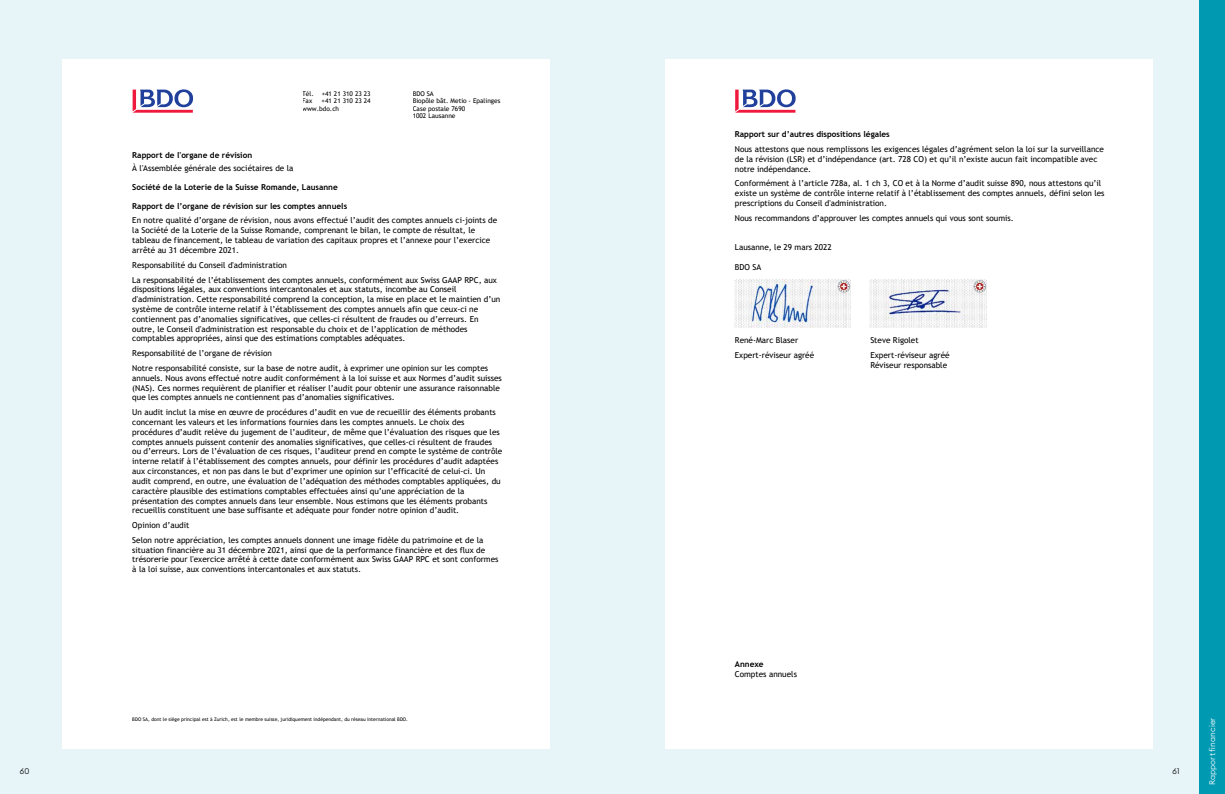
<style>
.page{position:relative;width:1225px;height:794px;background:#fff}
.page>*{position:absolute;margin:0;border:0;box-sizing:border-box;transform-origin:0 0}
.t1{font:8.2px/9.8px "Trebuchet MS";color:#000}
.t2{font:700 8.2px "Trebuchet MS";color:#000}
.t3{font:300 8px "Euclid Circular B";letter-spacing:.01em;color:#fff}
.t4{font:300 8px "Euclid Circular B";color:#000}
.t5{font:6.5px/7.6px "Trebuchet MS";color:#000}
.t6{font:4.9px "Trebuchet MS";letter-spacing:.005em;color:#000}
</style>
<div class="page">
<div style="left:1199px;top:0;width:26px;height:794px;background:#0099b2"></div>
<div style="left:0;top:0;width:1199px;height:794px;background:#e7f5f8"></div>
<div style="left:63px;top:60px;width:487px;height:688px;background:#fff"></div>
<svg style="left:133px;top:89px;width:60px;height:24px"></svg>
<div style="left:665px;top:60px;width:487px;height:688px;background:#fff"></div>
<svg style="left:735px;top:89px;width:61px;height:24px"></svg>
<img style="left:870px;top:280px;width:116px;height:48px">
<img style="left:734px;top:280px;width:116px;height:48px">
<p class="t5" style="left:302px;top:89px;width:70px">Tél. +41 21 310 23 23<br>Fax</p>
<p class="t5" style="left:302px;top:97px;width:70px;text-indent:19px">+41 21 310 23 24 www.bdo.ch</p>
<p class="t5" style="left:413px;top:89px;width:89px">BDO SA<br>Biopôle bât. Metio - Epalinges<br>Case postale 7690<br>1002 Lausanne</p>
<p class="t2" style="left:132px;top:150px;width:121px">Rapport de l'organe de révision</p>
<p class="t1" style="left:132px;top:163px;width:163px">À l'Assemblée générale des sociétaires de la</p>
<p class="t2" style="left:132px;top:182px;width:207px">Société de la Loterie de la Suisse Romande, Lausanne</p>
<p class="t2" style="left:132px;top:201px;width:216px">Rapport de l’organe de révision sur les comptes annuels</p>
<p class="t1" style="left:132px;top:215px;width:366px">En notre qualité d’organe de révision, nous avons effectué l’audit des comptes annuels ci-joints de la Société de la Loterie de la Suisse Romande, comprenant le bilan, le compte de résultat, le tableau de financement, le tableau de variation des capitaux propres et l’annexe pour l’exercice arrêté au 31 décembre 2021.</p>
<p class="t1" style="left:132px;top:257px;width:366px;line-height:14.7px">Responsabilité du Conseil d'administration<br>La responsabilité de l’établissement des comptes annuels, conformément aux Swiss GAAP RPC, aux</p>
<p class="t1" style="left:132px;top:284px;width:369px">dispositions légales, aux conventions intercantonales et aux statuts, incombe au Conseil d'administration. Cette responsabilité comprend la conception, la mise en place et le maintien d’un système de contrôle interne relatif à l’établissement des comptes annuels afin que ceux-ci ne contiennent pas d’anomalies significatives, que celles-ci résultent de fraudes ou d’erreurs. En outre, le Conseil d'administration est responsable du choix et de l’application de méthodes comptables appropriées, ainsi que des estimations comptables adéquates.</p>
<p class="t1" style="left:132px;top:346px;width:357px;line-height:14.7px">Responsabilité de l’organe de révision<br>Notre responsabilité consiste, sur la base de notre audit, à exprimer une opinion sur les comptes</p>
<p class="t1" style="left:132px;top:373px;width:371px">annuels. Nous avons effectué notre audit conformément à la loi suisse et aux Normes d’audit suisses (NAS). Ces normes requièrent de planifier et réaliser l’audit pour obtenir une assurance raisonnable que les comptes annuels ne contiennent pas d’anomalies significatives.</p>
<p class="t1" style="left:132px;top:407px;width:371px">Un audit inclut la mise en œuvre de procédures d’audit en vue de recueillir des éléments probants concernant les valeurs et les informations fournies dans les comptes annuels. Le choix des procédures d’audit relève du jugement de l’auditeur, de même que l’évaluation des risques que les comptes annuels puissent contenir des anomalies significatives, que celles-ci résultent de fraudes ou d’erreurs. Lors de l’évaluation de ces risques, l’auditeur prend en compte le système de contrôle interne relatif à l’établissement des comptes annuels, pour définir les procédures d’audit adaptées aux circonstances, et non pas dans le but d’exprimer une opinion sur l’efficacité de celui-ci. Un audit comprend, en outre, une évaluation de l’adéquation des méthodes comptables appliquées, du caractère plausible des estimations comptables effectuées ainsi qu’une appréciation de la présentation des comptes annuels dans leur ensemble. Nous estimons que les éléments probants recueillis constituent une base suffisante et adéquate pour fonder notre opinion d’audit.</p>
<p class="t1" style="left:132px;top:518px;width:353px;line-height:14.7px">Opinion d’audit<br>Selon notre appréciation, les comptes annuels donnent une image fidèle du patrimoine et de la</p>
<p class="t1" style="left:132px;top:545px;width:368px">situation financière au 31 décembre 2021, ainsi que de la performance financière et des flux de trésorerie pour l'exercice arrêté à cette date conformément aux Swiss GAAP RPC et sont conformes à la loi suisse, aux conventions intercantonales et aux statuts.</p>
<p class="t2" style="left:735px;top:129px;width:156px">Rapport sur d’autres dispositions légales</p>
<p class="t1" style="left:735px;top:144px;width:370px">Nous attestons que nous remplissons les exigences légales d’agrément selon la loi sur la surveillance de la révision (LSR) et d’indépendance (art. 728 CO) et qu’il n’existe aucun fait incompatible avec notre indépendance.</p>
<p class="t1" style="left:735px;top:178px;width:371px">Conformément à l’article 728a, al. 1 ch 3, CO et à la Norme d’audit suisse 890, nous attestons qu’il existe un système de contrôle interne relatif à l’établissement des comptes annuels, défini selon les prescriptions du Conseil d'administration.</p>
<p class="t1" style="left:735px;top:213px;width:280px">Nous recommandons d’approuver les comptes annuels qui vous sont soumis.</p>
<p class="t1" style="left:735px;top:242px;width:98px">Lausanne, le 29 mars 2022</p>
<p class="t1" style="left:735px;top:262px;width:28px">BDO SA</p>
<p class="t1" style="left:735px;top:333px;width:81px;line-height:14.7px">René-Marc Blaser<br>Expert-réviseur agréé</p>
<p class="t1" style="left:870px;top:333px;width:81px;line-height:14.7px">Steve Rigolet<br>Expert-réviseur agréé</p>
<p class="t1" style="left:870px;top:360px;width:78px">Réviseur responsable</p>
<p class="t6" style="left:132px;top:716px;width:277px">BDO SA, dont le siège principal est à Zurich, est le membre suisse, juridiquement indépendant, du réseau international BDO.</p>
<p class="t2" style="left:735px;top:659px;width:30px">Annexe</p>
<p class="t1" style="left:735px;top:669px;width:64px">Comptes annuels</p>
<p class="t4" style="left:20px;top:766px;width:11px">60</p>
<p class="t4" style="left:1172px;top:766px;width:8px">61</p>
<p class="t3" style="left:1207px;top:785px;width:69px;rotate:-90deg">Rapport financier</p>
</div>
